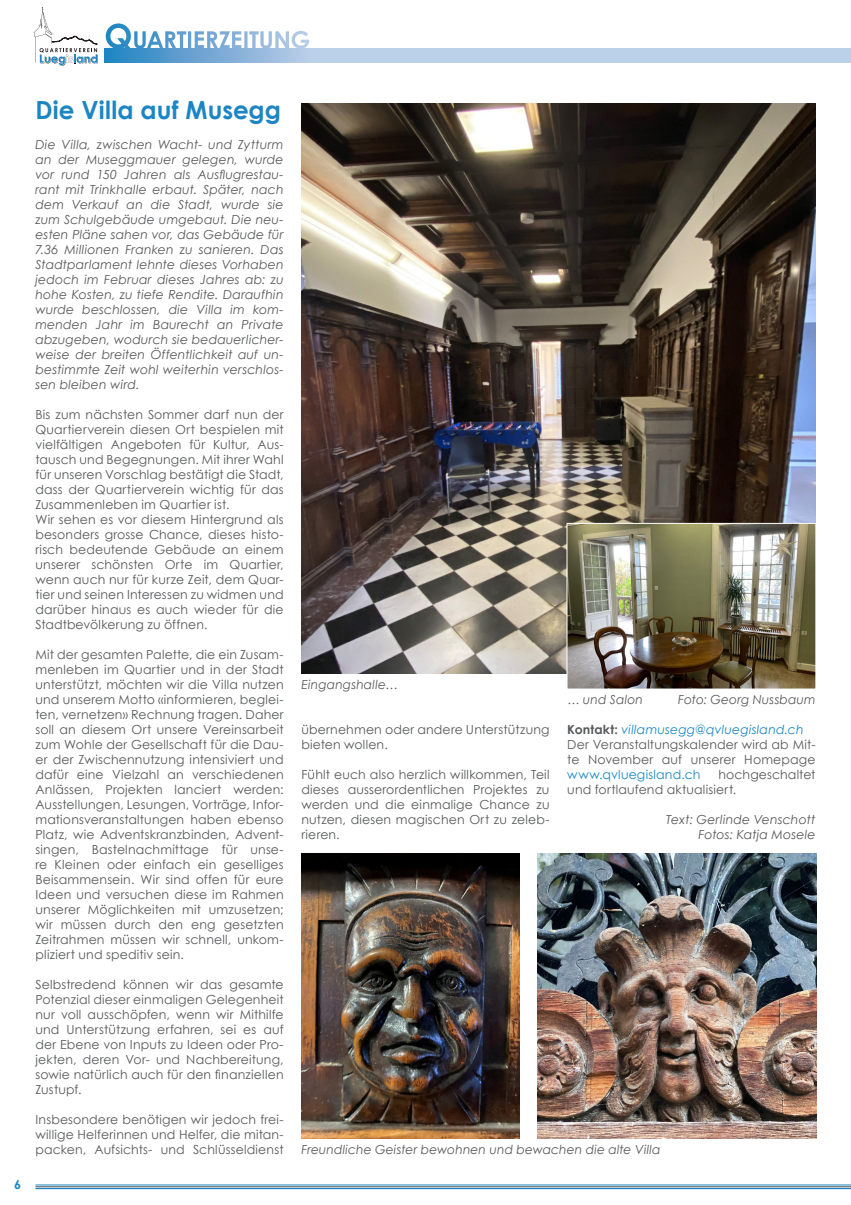
<style>
.page{position:relative;width:851px;height:1205px;background:#fff}
.page>*{position:absolute;margin:0;border:0;box-sizing:border-box;transform-origin:0 0}
.t1{font:700 25px "Century Gothic";letter-spacing:.005em;color:#1b86c3}
.t2{font:12.5px/15px "Century Gothic";letter-spacing:.01em;color:#57585a}
.t3{font:italic 12.5px/15px "Century Gothic";letter-spacing:.01em;color:#57585a;text-align:justify}
.t4{font:12.5px "Century Gothic";letter-spacing:.015em;color:#1b86c3}
.t5{font:700 12.5px "Century Gothic";color:#1b86c3}
.s1{font-weight:700}
.s2{font-style:italic;color:#1b86c3}
</style>
<div class="page">
<hr style="left:35px;top:1188px;width:815px;height:1px;background:#1b86c3">
<hr style="left:35px;top:1186px;width:815px;height:1px;background:#57585a">
<hr style="left:35px;top:1185px;width:815px;height:1px;background:#1b86c3">
<svg style="left:34px;top:7px;width:64px;height:59px"></svg>
<svg style="left:105px;top:48px;width:204px;height:15px"></svg>
<svg style="left:106px;top:23px;width:203px;height:27px"></svg>
<div style="left:309px;top:48px;width:541px;height:15px;background:#bbd0e9"></div>
<img style="left:301px;top:104px;width:514px;height:570px">
<img style="left:301px;top:853px;width:218px;height:286px">
<img style="left:537px;top:853px;width:279px;height:286px">
<img style="left:566px;top:523px;width:250px;height:166px">
<p class="t5" style="left:14px;top:1175px;width:9px">6</p>
<h1 class="t1" style="left:35px;top:91px;width:247px">Die Villa auf Musegg</h1>
<p class="t3" style="left:35px;top:136px;width:250px">Die Villa, zwischen Wacht- und Zytturm an der Museggmauer gelegen, wurde vor rund 150 Jahren als Ausflugrestau&shy;rant mit Trinkhalle erbaut. Später, nach dem Verkauf an die Stadt, wurde sie zum Schulgebäude umgebaut. Die neu&shy;esten Pläne sahen vor, das Gebäude für 7.36 Millionen Franken zu sanieren. Das Stadtparlament lehnte dieses Vorhaben jedoch im Februar dieses Jahres ab: zu hohe Kosten, zu tiefe Rendite. Daraufhin wurde beschlossen, die Villa im kom&shy;menden Jahr im Baurecht an Private abzugeben, wodurch sie bedauerlicher&shy;weise der breiten Öffentlichkeit auf un&shy;bestimmte Zeit wohl weiterhin verschlos&shy;sen bleiben wird.</p>
<p class="t2" style="left:35px;top:406px;width:250px">Bis zum nächsten Sommer darf nun der Quartierverein diesen Ort bespielen mit vielfältigen Angeboten für Kultur, Aus&shy;tausch und Begegnungen. Mit ihrer Wahl für unseren Vorschlag bestätigt die Stadt, dass der Quartierverein wichtig für das Zusammenleben im Quartier ist.<br>Wir sehen es vor diesem Hintergrund als besonders grosse Chance, dieses histo&shy;risch bedeutende Gebäude an einem unserer schönsten Orte im Quartier, wenn auch nur für kurze Zeit, dem Quar&shy;tier und seinen Interessen zu widmen und darüber hinaus es auch wieder für die Stadtbevölkerung zu öffnen.</p>
<p class="t2" style="left:35px;top:646px;width:250px;text-align:justify">Mit der gesamten Palette, die ein Zusam&shy;menleben im Quartier und in der Stadt unterstützt, möchten wir die Villa nutzen und unserem Motto «informieren, beglei&shy;ten, vernetzen» Rechnung tragen. Daher soll an diesem Ort unsere Vereinsarbeit zum Wohle der Gesellschaft für die Dau&shy;er der Zwischennutzung intensiviert und dafür eine Vielzahl an verschiedenen Anlässen, Projekten lanciert werden:<br>Ausstellungen, Lesungen, Vorträge, Infor&shy;mationsveranstaltungen haben ebenso Platz, wie Adventskranzbinden, Advent&shy;singen, Bastelnachmittage für unse&shy;re Kleinen oder einfach ein geselliges Beisammensein. Wir sind offen für eure Ideen und versuchen diese im Rahmen unserer Möglichkeiten mit umzusetzen; wir müssen durch den eng gesetzten Zeitrahmen müssen wir schnell, unkom&shy;pliziert und speditiv sein.</p>
<p class="t2" style="left:35px;top:976px;width:250px;text-align:justify">Selbstredend können wir das gesamte Potenzial dieser einmaligen Gelegenheit nur voll ausschöpfen, wenn wir Mithilfe und Unterstützung erfahren, sei es auf der Ebene von Inputs zu Ideen oder Pro&shy;jekten, deren Vor- und Nachbereitung, sowie natürlich auch für den finanziellen Zustupf.</p>
<p class="t2" style="left:35px;top:1111px;width:250px;text-align:justify">Insbesondere benötigen wir jedoch frei&shy;willige Helferinnen und Helfer, die mitan&shy;packen, Aufsichts- und Schlüsseldienst</p>
<p class="t3" style="left:301px;top:676px;width:98px">Eingangshalle…</p>
<p class="t2" style="left:301px;top:721px;width:250px">übernehmen oder andere Unterstützung bieten wollen.</p>
<p class="t2" style="left:301px;top:766px;width:250px;text-align:justify">Fühlt euch also herzlich willkommen, Teil dieses ausserordentlichen Projektes zu werden und die einmalige Chance zu nutzen, diesen magischen Ort zu zeleb&shy;rieren.</p>
<p class="t3" style="left:567px;top:691px;width:77px">… und Salon</p>
<p class="t3" style="left:678px;top:691px;width:139px">Foto: Georg Nussbaum</p>
<p class="t2" style="left:567px;top:721px;width:250px"><span class="s1">Kontakt:</span> <span class="s2">villamusegg@qvluegisland.ch<br></span>Der Veranstaltungskalender wird ab Mit&shy;te November auf unserer Homepage</p>
<p class="t4" style="left:567px;top:765px;width:135px">www.qvluegisland.ch</p>
<p class="t2" style="left:567px;top:766px;width:250px;text-indent:151px">hochgeschaltet und fortlaufend aktualisiert.</p>
<p class="t3" style="left:666px;top:811px;width:151px;text-align:right">Text: Gerlinde Venschott<br>Fotos: Katja Mosele</p>
<p class="t3" style="left:301px;top:1141px;width:360px">Freundliche Geister bewohnen und bewachen die alte Villa</p>
</div>
